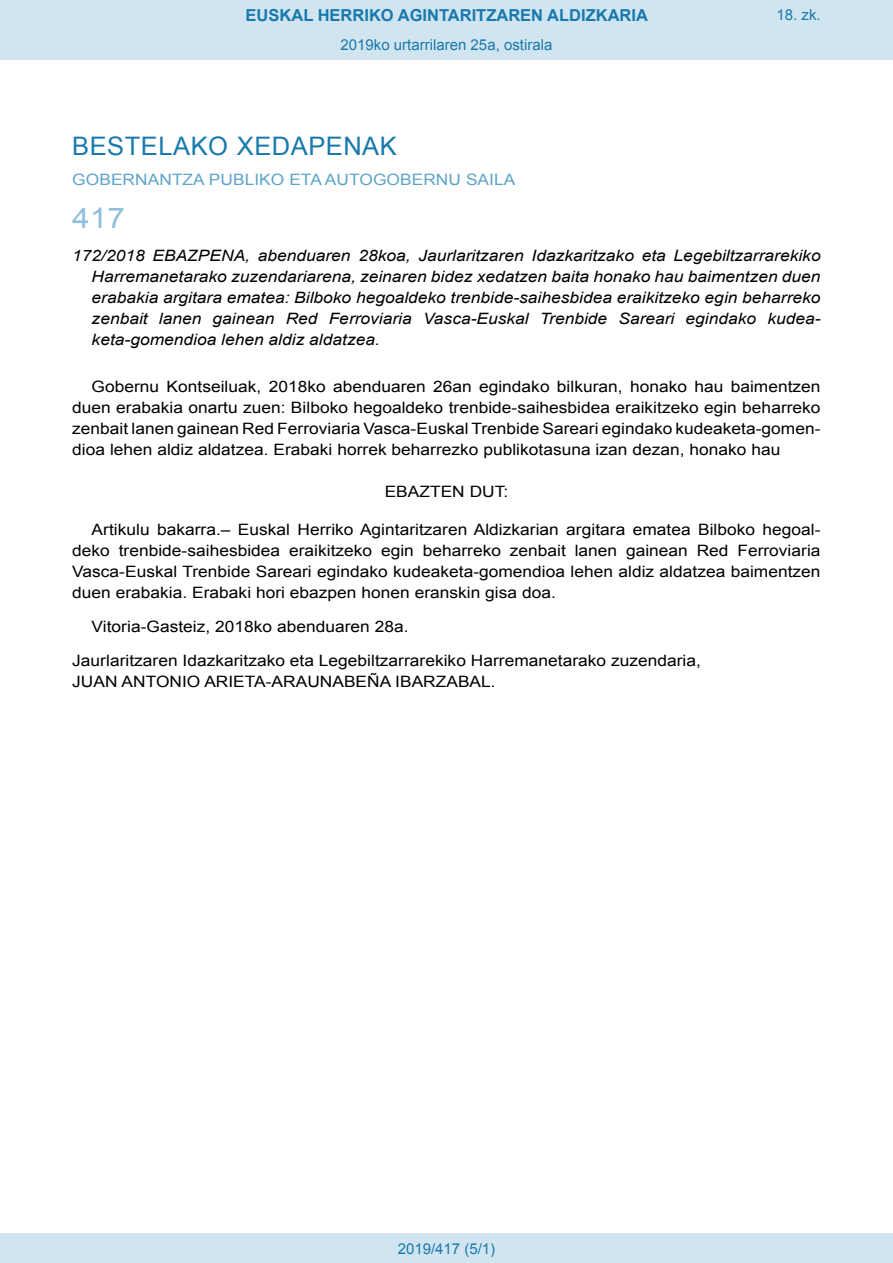
<style>
.page{position:relative;width:893px;height:1263px;background:#fff}
.page>*{position:absolute;margin:0;border:0;box-sizing:border-box;transform-origin:0 0}
.BOPVOrden{font:28.5px "Arial";color:#90c0db;scale:1.11 1}
.BOPVSeccion{font:25.5px "Arial";letter-spacing:.02em;color:#1879ad}
.t1{font:700 16.5px "Arial";color:#1879ad}
.BOPVDetalle{font:15.6px/21px "Arial";color:#000;text-align:justify;scale:1.11 1}
.BOPVTitulo{font:italic 15.6px/21px "Arial";color:#000;text-align:justify;scale:1.11 1}
.BOPVFirmaPuesto{font:15.6px "Arial";color:#000;scale:1.11 1}
.BOPVFirmaNombre{font:15.6px "Arial";color:#000;scale:1.11 1}
.BOPVOrganismo{font:15.6px "Arial";letter-spacing:.005em;color:#5ea4ca;scale:1.11 1}
.BOPVFirmaLugFec{font:15.6px "Arial";color:#000;scale:1.11 1}
.BOPVClave{font:15.6px "Arial";color:#000;scale:1.11 1}
.Paginacion_Centro{font:15px "Arial";color:#1879ad}
</style>
<div class="page">
<div style="left:0;top:0;width:893px;height:60px;background:#d0e5f0"></div>
<div style="left:0;top:1233px;width:893px;height:30px;background:#d0e5f0"></div>
<p class="t1" style="left:246px;top:4px;width:404px">EUSKAL HERRIKO AGINTARITZAREN ALDIZKARIA</p>
<p class="Paginacion_Centro" style="left:341px;top:35px;width:213px">2019ko urtarrilaren 25a, ostirala</p>
<p class="Paginacion_Centro" style="left:776px;top:5px;width:46px">18. zk.</p>
<p class="BOPVSeccion" style="left:72px;top:129px;width:326px">BESTELAKO XEDAPENAK</p>
<p class="BOPVOrganismo" style="left:72px;top:169px;width:401px">GOBERNANTZA PUBLIKO ETA AUTOGOBERNU SAILA</p>
<p class="BOPVOrden" style="left:72px;top:199px;width:49px">417</p>
<p class="BOPVTitulo" style="left:92px;top:246px;width:658px;text-indent:-19px">172/2018 EBAZPENA, abenduaren 28koa, Jaurlaritzaren Idazkaritzako eta Legebiltzarrarekiko Harremanetarako zuzendariarena, zeinaren bidez xedatzen baita honako hau baimentzen duen erabakia argitara ematea: Bilboko hegoaldeko trenbide-saihesbidea eraikitzeko egin beharreko zenbait lanen gainean Red Ferroviaria Vasca-Euskal Trenbide Sareari egindako kudea&shy;keta-gomendioa lehen aldiz aldatzea.</p>
<p class="BOPVDetalle" style="left:72px;top:376px;width:676px;text-indent:19px">Gobernu Kontseiluak, 2018ko abenduaren 26an egindako bilkuran, honako hau baimentzen duen erabakia onartu zuen: Bilboko hegoaldeko trenbide-saihesbidea eraikitzeko egin beharreko zenbait lanen gainean Red Ferroviaria Vasca-Euskal Trenbide Sareari egindako kudeaketa-gomen&shy;dioa lehen aldiz aldatzea. Erabaki horrek beharrezko publikotasuna izan dezan, honako hau</p>
<p class="BOPVClave" style="left:385px;top:482px;width:113px">EBAZTEN DUT:</p>
<p class="BOPVDetalle" style="left:72px;top:519px;width:676px;text-indent:19px">Artikulu bakarra.– Euskal Herriko Agintaritzaren Aldizkarian argitara ematea Bilboko hegoal&shy;deko trenbide-saihesbidea eraikitzeko egin beharreko zenbait lanen gainean Red Ferroviaria Vasca-Euskal Trenbide Sareari egindako kudeaketa-gomendioa lehen aldiz aldatzea baimentzen duen erabakia. Erabaki hori ebazpen honen eranskin gisa doa.</p>
<p class="BOPVFirmaLugFec" style="left:92px;top:616px;width:287px">Vitoria-Gasteiz, 2018ko abenduaren 28a.</p>
<p class="BOPVFirmaPuesto" style="left:72px;top:650px;width:568px">Jaurlaritzaren Idazkaritzako eta Legebiltzarrarekiko Harremanetarako zuzendaria,</p>
<p class="BOPVFirmaNombre" style="left:72px;top:671px;width:383px">JUAN ANTONIO ARIETA-ARAUNABEÑA IBARZABAL.</p>
<p class="Paginacion_Centro" style="left:398px;top:1238px;width:99px">2019/417 (5/1)</p>
</div>
